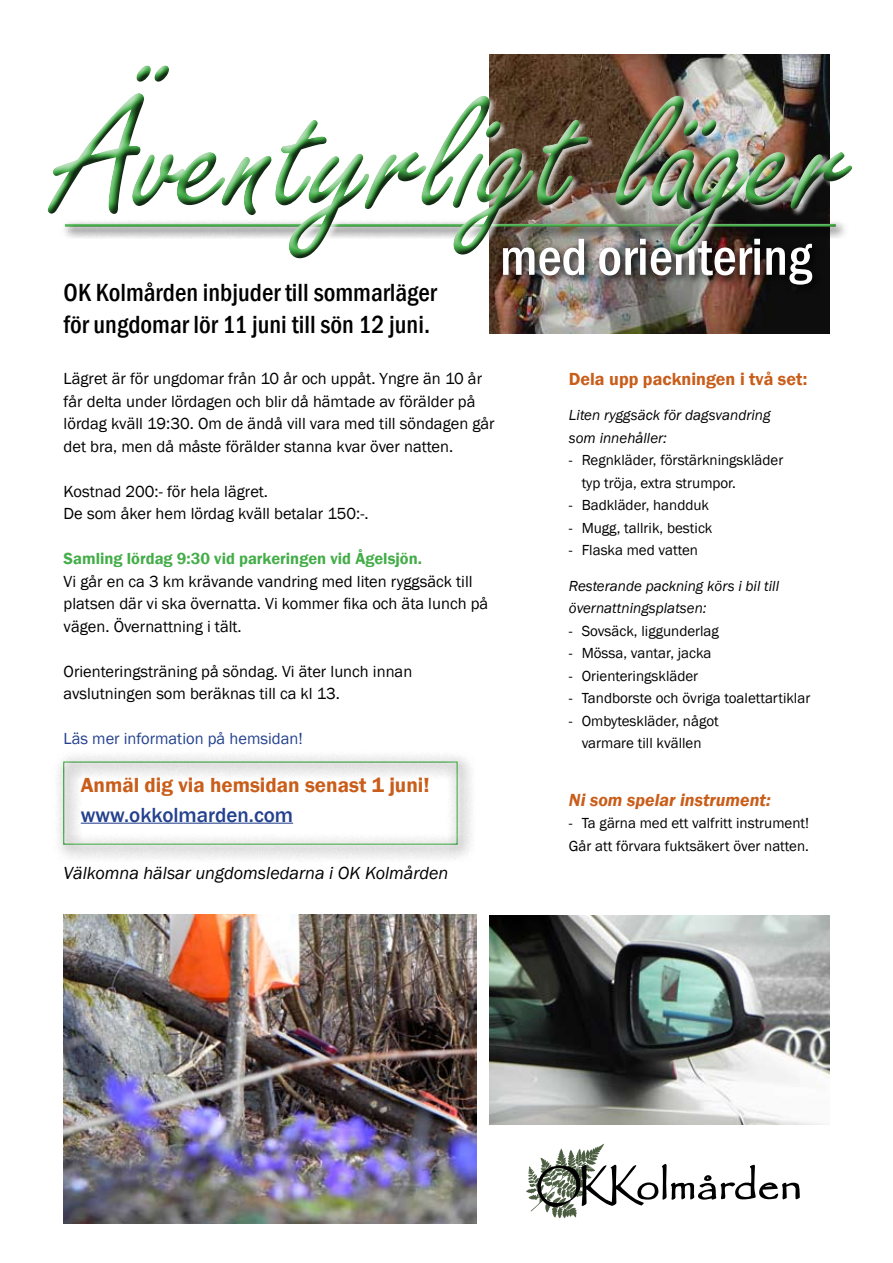
<style>
.page{position:relative;width:893px;height:1263px;background:#fff}
.page>*{position:absolute;margin:0;border:0;box-sizing:border-box;transform-origin:0 0}
.t1{font:177px "Freestyle Script";letter-spacing:-.01em;color:#44ad49}
.t2{font:500 condensed 54px "Franklin Gothic";color:#fff}
.t3{font:500 condensed 25.5px/31.5px "Franklin Gothic";color:#000}
.t4{font:600 21px "Franklin Gothic";color:#c95d1a}
.t5{font:500 21px "Franklin Gothic";color:#24418e}
.t6{font:italic 18px "Franklin Gothic";color:#000}
.t7{font:600 18px "Franklin Gothic";color:#c95d1a}
.t8{font:italic 600 18px "Franklin Gothic";color:#c95d1a}
.t9{font:16.5px/22.5px "Franklin Gothic";color:#000}
.t10{font:600 16.5px "Franklin Gothic";color:#44ad49}
.t11{font:16.5px "Franklin Gothic";color:#24418e}
.t12{font:15px/22.5px "Franklin Gothic";color:#000}
.t13{font:italic 15px/22.5px "Franklin Gothic";color:#000}
</style>
<div class="page">
<img style="left:489px;top:54px;width:341px;height:279px">
<img style="left:489px;top:916px;width:341px;height:208px">
<img style="left:64px;top:914px;width:412px;height:310px">
<svg style="left:526px;top:1143px;width:274px;height:75px"></svg>
<div style="left:497px;top:232px;width:325px;height:62px;background:#000;opacity:.75"></div>
<div style="left:39px;top:61px;width:824px;height:208px;background:#000;opacity:.75"></div>
<div style="left:51px;top:750px;width:425px;height:113px;background:#000;opacity:.75"></div>
<div style="left:53px;top:754px;width:405px;height:92px;background:#fff;opacity:.75"></div>
<div style="left:56px;top:762px;width:402px;height:84px;background:#000;opacity:.75"></div>
<hr style="left:81px;top:823px;width:212px;height:1px;background:#24418e">
<h1 class="t1" style="left:60px;top:61px;width:795px">Äventyrligt läger</h1>
<h2 class="t2" style="left:500px;top:221px;width:314px">med orientering</h2>
<h3 class="t3" style="left:64px;top:277px;width:374px">OK Kolmården inbjuder till sommarläger för ungdomar lör 11 juni till sön 12 juni.</h3>
<p class="t9" style="left:64px;top:368px;width:433px">Lägret är för ungdomar från 10 år och uppåt. Yngre än 10 år får delta under lördagen och blir då hämtade av förälder på lördag kväll 19:30. Om de ändå vill vara med till söndagen går det bra, men då måste förälder stanna kvar över natten.</p>
<p class="t9" style="left:64px;top:480px;width:306px">Kostnad 200:- för hela lägret.<br>De som åker hem lördag kväll betalar 150:-.</p>
<p class="t10" style="left:64px;top:548px;width:360px">Samling lördag 9:30 vid parkeringen vid Ågelsjön.</p>
<p class="t9" style="left:64px;top:570px;width:426px">Vi går en ca 3 km krävande vandring med liten ryggsäck till platsen där vi ska övernatta. Vi kommer fika och äta lunch på vägen. Övernattning i tält.</p>
<p class="t9" style="left:64px;top:660px;width:350px">Orienteringsträning på söndag. Vi äter lunch innan avslutningen som beräknas till ca kl 13.</p>
<p class="t11" style="left:64px;top:728px;width:241px">Läs mer information på hemsidan!</p>
<p class="t7" style="left:569px;top:368px;width:240px">Dela upp packningen i två set:</p>
<p class="t13" style="left:569px;top:404px;width:203px">Liten ryggsäck för dagsvandring som innehåller:</p>
<p class="t12" style="left:582px;top:449px;width:203px;text-indent:-13px">- Regnkläder, förstärkningskläder typ tröja, extra strumpor.</p>
<p class="t12" style="left:569px;top:494px;width:142px">- Badkläder, handduk</p>
<p class="t12" style="left:569px;top:517px;width:145px">- Mugg, tallrik, bestick</p>
<p class="t12" style="left:569px;top:539px;width:131px">- Flaska med vatten</p>
<p class="t13" style="left:569px;top:575px;width:212px">Resterande packning körs i bil till övernattningsplatsen:</p>
<p class="t12" style="left:569px;top:620px;width:152px">- Sovsäck, liggunderlag</p>
<p class="t12" style="left:569px;top:642px;width:144px">- Mössa, vantar, jacka</p>
<p class="t12" style="left:569px;top:665px;width:131px">- Orienteringskläder</p>
<p class="t12" style="left:569px;top:687px;width:243px">- Tandborste och övriga toalettartiklar</p>
<p class="t12" style="left:569px;top:710px;width:151px;text-align:center">- Ombyteskläder, något varmare till kvällen</p>
<p class="t4" style="left:81px;top:772px;width:350px">Anmäl dig via hemsidan senast 1 juni!</p>
<p class="t5" style="left:81px;top:802px;width:214px">www.okkolmarden.com</p>
<p class="t6" style="left:64px;top:862px;width:386px">Välkomna hälsar ungdomsledarna i OK Kolmården</p>
<p class="t8" style="left:569px;top:788px;width:203px">Ni som spelar instrument:</p>
<p class="t12" style="left:569px;top:812px;width:242px">- Ta gärna med ett valfritt instrument!<br>Går att förvara fuktsäkert över natten.</p>
</div>
